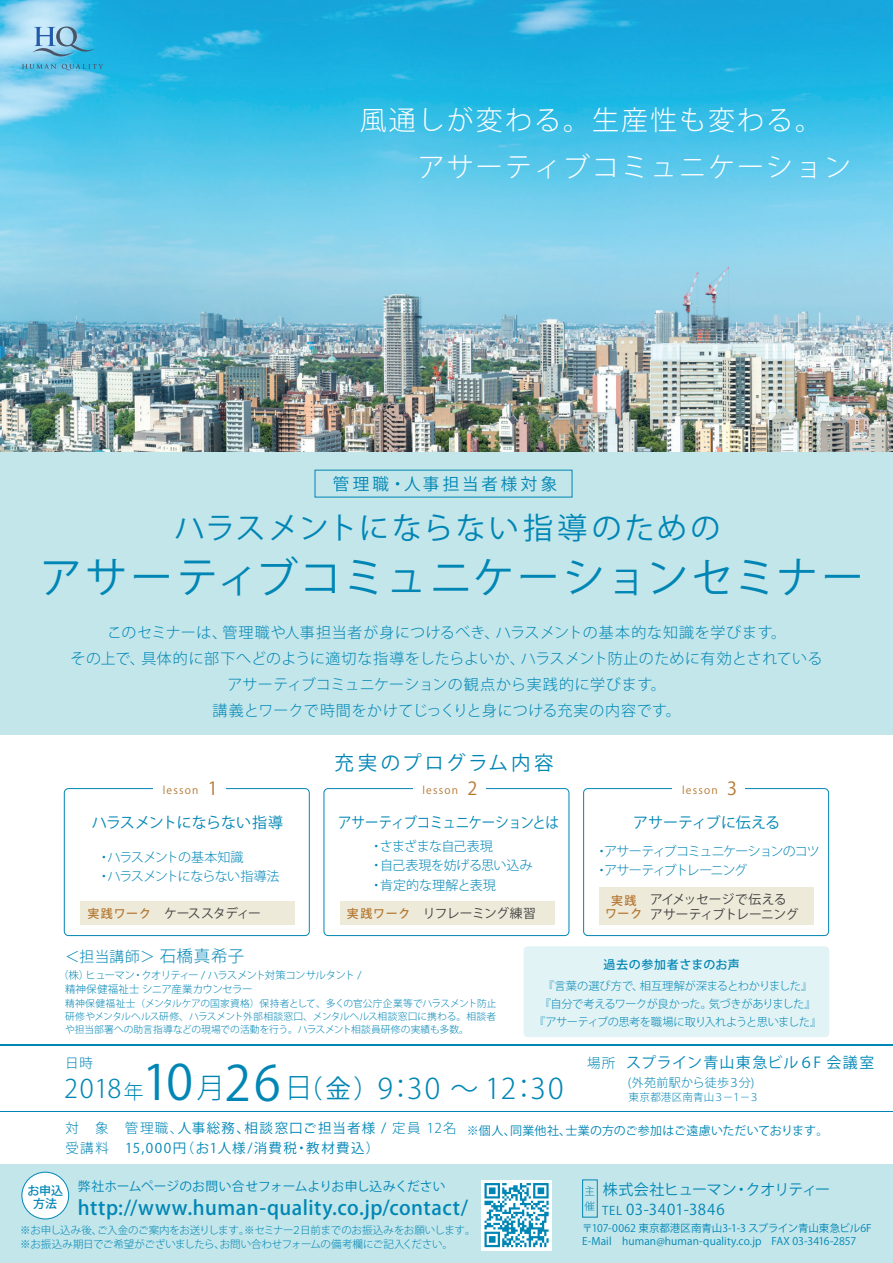
<style>
.page{position:relative;width:893px;height:1263px;background:#fff}
.page>*{position:absolute;margin:0;border:0;box-sizing:border-box;transform-origin:0 0}
.t1{font:42px "Koz Go Pr 6 N";letter-spacing:.035em;color:#0086b5}
.t2{font:30px "Koz Go Pr 6 N";letter-spacing:.085em;color:#0086b5}
.t3{font:300 28.35px "Koz Go Pr 6 N";color:#0086b5}
.t4{font:300 27px/47.2px "Koz Go Pr 6 N";letter-spacing:.075em;color:#fff}
.t5{font:300 25.5px "Koz Go Pr 6 N";color:#0086b5}
.t6{font:500 19.8px "Koz Go Pr 6 N";letter-spacing:.025em;color:#0086b5}
.t7{font:19.5px "Koz Go Pr 6 N";letter-spacing:.145em;color:#0086b5}
.t8{font:16.5px "Koz Go Pr 6 N";letter-spacing:.195em;color:#0086b5}
.t9{font:300 15px/26.2px "Koz Go Pr 6 N";letter-spacing:.03em;color:#0086b5;text-align:center}
.t10{font:15px/20px "Koz Go Pr 6 N";color:#0086b5}
.t11{font:15px "Koz Go Pr 6 N";letter-spacing:-.04em;color:#0086b5;scale:.9 1}
.t12{font:15px "Koz Go Pr 6 N";letter-spacing:.055em;color:#0086b5}
.t13{font:15px "Koz Go Pr 6 N";letter-spacing:-.025em;color:#0086b5}
.t14{font:300 14.7px "Koz Go Pr 6 N";color:#0086b5}
.t15{font:13.5px/20px "Koz Go Pr 6 N";letter-spacing:.09em;color:#0086b5}
.t16{font:300 13.5px "Koz Go Pr 6 N";color:#0086b5}
.t17{font:300 13.05px/19.5px "Koz Go Pr 6 N";letter-spacing:-.025em;color:#0086b5}
.t18{font:300 13.05px/19.5px "Koz Go Pr 6 N";letter-spacing:-.085em;color:#0086b5}
.t19{font:300 13.05px/19.5px "Koz Go Pr 6 N";letter-spacing:-.05em;color:#0086b5}
.t20{font:12.75px/15px "Koz Go Pr 6 N";letter-spacing:-.04em;color:#3e3e3f}
.t21{font:12.75px "Koz Go Pr 6 N";letter-spacing:.005em;color:#0086b5}
.t22{font:12px "Koz Go Pr 6 N";letter-spacing:.015em;color:#0086b5}
.t23{font:500 12px/13.5px "Koz Go Pr 6 N";letter-spacing:.07em;color:#b47832;text-align:center}
.t24{font:300 12px "Koz Go Pr 6 N";letter-spacing:.02em;color:#0086b5}
.t25{font:500 12px "Koz Go Pr 6 N";letter-spacing:.045em;color:#0086b5}
.t26{font:500 12px/13.5px "Koz Go Pr 6 N";letter-spacing:.02em;color:#0086b5;text-align:center}
.t27{font:300 11.25px/18px "Koz Go Pr 6 N";letter-spacing:-.045em;color:#0086b5;text-align:center}
.t28{font:300 10.5px/13.5px "Koz Go Pr 6 N";letter-spacing:-.035em;color:#0086b5}
.t29{font:10.5px/13.5px "Koz Go Pr 6 N";letter-spacing:.005em;color:#0086b5}
.t30{font:300 10.5px/13.5px "Koz Go Pr 6 N";letter-spacing:-.065em;color:#0086b5}
.t31{font:10.5px "Koz Go Pr 6 N";letter-spacing:.115em;color:#b47832}
.t32{font:300 10.5px "Koz Go Pr 6 N";letter-spacing:.015em;color:#0086b5}
.t33{font:300 9.75px/12.8px "Koz Go Pr 6 N";color:#0086b5;text-align:justify}
.s1{font-size:18px}
.s2{font-size:16.5px}
.s3{font-weight:400;font-size:48.15px}
.s4{font-weight:400;font-size:25.5px}
.s5{font-size:19.8px}
.s6{font-weight:300}
.s7{font-size:12px}
</style>
<div class="page">
<img style="left:0;top:0;width:893px;height:453px">
<div style="left:0;top:1164px;width:893px;height:99px;background:#c3e6ea"></div>
<hr style="left:0;top:1044px;width:893px;height:2px;background:#0086b5">
<hr style="left:0;top:1111px;width:893px;height:1px;background:#0086b5">
<div style="left:22px;top:1172px;width:47px;height:47px;background:#fff;border-radius:50%"></div>
<div style="left:22px;top:1172px;width:47px;height:47px;border:1px solid #0086b5;border-radius:50%"></div>
<svg style="left:22px;top:27px;width:81px;height:43px;background:#65b9db"></svg>
<div style="left:64px;top:788px;width:245px;height:148px;border:1px solid #0086b5;border-radius:4px"></div>
<div style="left:153px;top:786px;width:73px;height:15px;background:#fff"></div>
<div style="left:80px;top:901px;width:215px;height:24px;background:#eeeada"></div>
<div style="left:324px;top:788px;width:245px;height:148px;border:1px solid #0086b5;border-radius:4px"></div>
<div style="left:413px;top:786px;width:72px;height:15px;background:#fff"></div>
<div style="left:340px;top:901px;width:214px;height:24px;background:#eeeada"></div>
<div style="left:583px;top:788px;width:246px;height:148px;border:1px solid #0086b5;border-radius:4px"></div>
<div style="left:673px;top:786px;width:72px;height:15px;background:#fff"></div>
<div style="left:600px;top:887px;width:214px;height:38px;background:#eeeada"></div>
<div style="left:481px;top:1180px;width:71px;height:70px;background:#fff"></div>
<svg style="left:484px;top:1183px;width:65px;height:64px"></svg>
<div style="left:582px;top:1180px;width:15px;height:37px;border:1px solid #0086b5"></div>
<div style="left:524px;top:946px;width:305px;height:91px;background:#e2f3f5;border-radius:4px"></div>
<div style="left:0;top:453px;width:893px;height:282px;background:#c3e6ea"></div>
<h3 class="t4" style="left:360px;top:97px;width:493px">風通しが変わる。生産性も変わる。　　アサーティブコミュニケーション</h3>
<p class="t8" style="left:333px;top:474px;width:226px">管理職・人事担当者様対象</p>
<h2 class="t2" style="left:174px;top:511px;width:548px">ハラスメントにならない指導のための</h2>
<h1 class="t1" style="left:40px;top:554px;width:825px">アサーティブコミュニケーションセミナー</h1>
<p class="t9" style="left:71px;top:619px;width:754px">このセミナーは、管理職や人事担当者が身につけるべき、ハラスメントの基本的な知識を学びます。<br>その上で、具体的に部下へどのように適切な指導をしたらよいか、ハラスメント防止のために有効とされているアサーティブコミュニケーションの観点から実践的に学びます。<br>講義とワークで時間をかけてじっくりと身につける充実の内容です。</p>
<p class="t31" style="left:163px;top:784px;width:57px">lesson <span class="s1">1</span></p>
<p class="t13" style="left:92px;top:814px;width:193px">ハラスメントにならない指導</p>
<h3 class="t7" style="left:335px;top:751px;width:221px">充実のプログラム内容</h3>
<p class="t31" style="left:422px;top:784px;width:57px">lesson <span class="s1">2</span></p>
<p class="t11" style="left:338px;top:814px;width:247px">アサーティブコミュニケーションとは</p>
<p class="t17" style="left:370px;top:836px;width:164px">・さまざまな自己表現<br>・自己表現を妨げる思い込み・肯定的な理解と表現</p>
<p class="t20" style="left:423px;top:906px;width:115px">リフレーミング練習</p>
<p class="t19" style="left:97px;top:847px;width:184px">・ハラスメントの基本知識<br>・ハラスメントにならない指導法</p>
<p class="t20" style="left:164px;top:906px;width:98px">ケーススタディー</p>
<p class="t23" style="left:87px;top:907px;width:65px">実践ワーク</p>
<p class="t23" style="left:347px;top:907px;width:65px">実践ワーク</p>
<p class="t31" style="left:682px;top:784px;width:57px">lesson <span class="s1">3</span></p>
<p class="t10" style="left:633px;top:813px;width:149px">アサーティブに伝える</p>
<p class="t18" style="left:595px;top:841px;width:226px">・アサーティブコミュニケーションのコツ・アサーティブトレーニング</p>
<p class="t23" style="left:605px;top:894px;width:39px">実践ワーク</p>
<p class="t20" style="left:650px;top:892px;width:150px">アイメッセージで伝えるアサーティブトレーニング</p>
<p class="t14" style="left:65px;top:948px;width:181px">＜担当講師＞ <span class="s2">石橋真希子</span></p>
<p class="t33" style="left:65px;top:998px;width:433px">精神保健福祉士（メンタルケアの国家資格）保持者として、多くの官公庁企業等でハラスメント防止研修やメンタルヘルス研修、ハラスメント外部相談窓口、メンタルヘルス相談窓口に携わる。相談者や担当部署への助言指導などの現場での活動を行う。ハラスメント相談員研修の実績も多数。</p>
<p class="t25" style="left:604px;top:958px;width:138px">過去の参加者さまのお声</p>
<p class="t30" style="left:65px;top:969px;width:298px;text-indent:-7px">（株）ヒューマン・クオリティー / ハラスメント対策コンサルタント /精神保健福祉士 シニア産業カウンセラー</p>
<p class="t27" style="left:534px;top:977px;width:289px">『言葉の選び方で、相互理解が深まるとわかりました』<br>『自分で考えるワークが良かった。気づきがありました』『アサーティブの思考を職場に取り入れようと思いました』</p>
<p class="t16" style="left:65px;top:1056px;width:29px">日時</p>
<p class="t12" style="left:626px;top:1054px;width:250px">スプライン青山東急ビル６F 会議室</p>
<p class="t16" style="left:587px;top:1056px;width:30px">場所</p>
<h3 class="t3" style="left:143px;top:1073px;width:422px"><span class="s3">10</span>月<span class="s3">26</span>日<span class="s4">（金）</span>9：30 ～ 12：30</h3>
<p class="t24" style="left:628px;top:1076px;width:128px">(外苑前駅から徒歩３分)</p>
<h3 class="t5" style="left:64px;top:1074px;width:81px">2018<span class="s5">年</span></h3>
<p class="t32" style="left:629px;top:1091px;width:132px">東京都港区南青山３－１－３</p>
<p class="t22" style="left:467px;top:1123px;width:363px">※個人、同業他社、士業の方のご参加はご遠慮いただいております。</p>
<p class="t15" style="left:66px;top:1119px;width:392px"><span class="s6">対　象　管理職、</span>人事総務、相談窓口ご担当者様 / <span class="s6">定員 12名受講料　</span>15,000円（お1人様/消費税・教材費込）</p>
<p class="t21" style="left:78px;top:1179px;width:369px">弊社ホームページのお問い合せフォームよりお申し込みください</p>
<p class="t26" style="left:27px;top:1184px;width:37px">お申込方法</p>
<p class="t10" style="left:602px;top:1180px;width:230px">株式会社ヒューマン・クオリティー<br><span class="s7">TEL</span> 03-3401-3846　</p>
<p class="t28" style="left:584px;top:1184px;width:12px;line-height:14.7px">主催</p>
<h3 class="t6" style="left:78px;top:1196px;width:392px">http://www.human-quality.co.jp/contact/</h3>
<p class="t28" style="left:20px;top:1224px;width:457px">※お申し込み後、ご入金のご案内をお送りします。※セミナー２日前までのお振込みをお願いします。※お振込み期日でご希望がございましたら、お問い合わせフォームの備考欄にご記入ください。</p>
<p class="t29" style="left:582px;top:1221px;width:302px">〒107-0062 東京都港区南青山3-1-3 スプライン青山東急ビル6F　<br>E-Mail　human@human-quality.co.jp FAX 03-3416-2857　</p>
</div>
